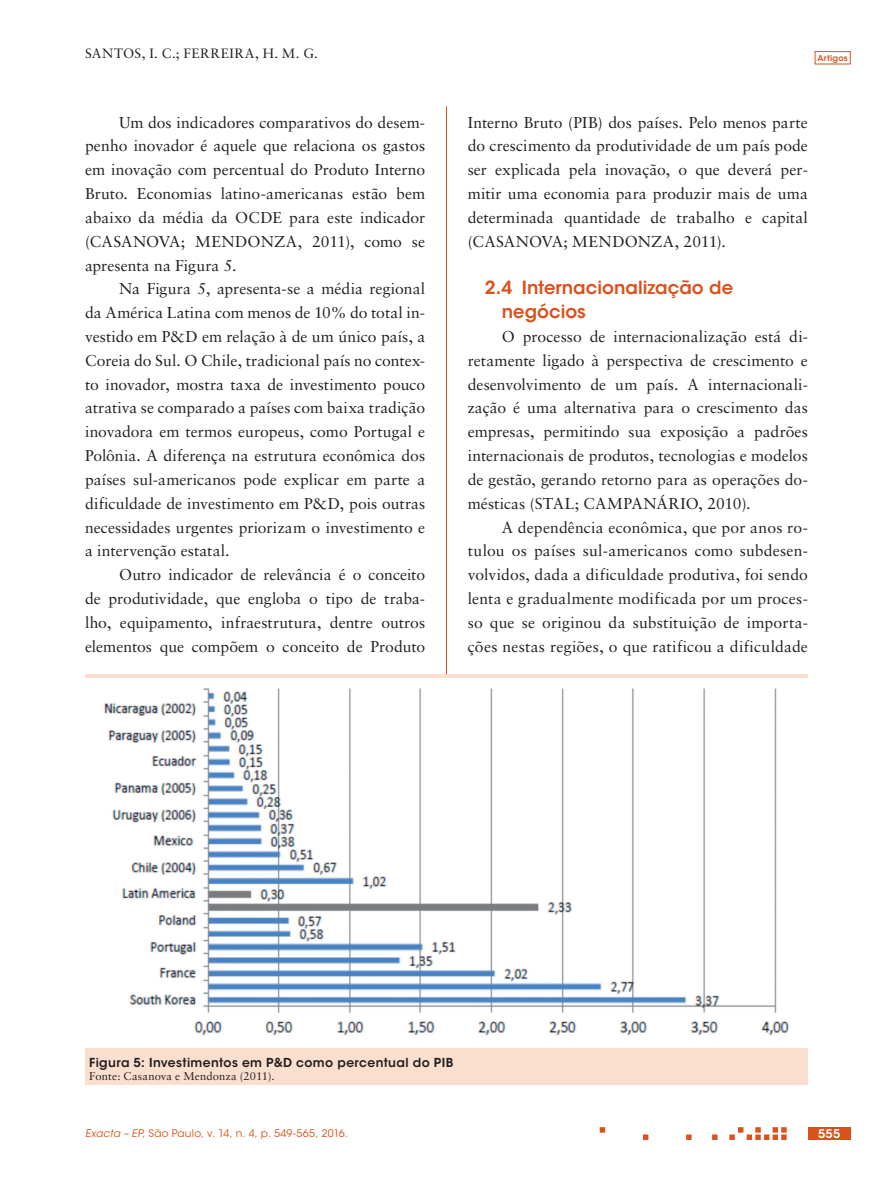
<style>
.page{position:relative;width:893px;height:1191px;background:#fff}
.page>*{position:absolute;margin:0;border:0;box-sizing:border-box;transform-origin:0 0}
.ex_Subtitulo_2{font:600 18px/23.9px "ITC Avant Garde Std";color:#da511d}
.ex_Normal{font:15.75px/23.9px "Sabon LT Std";letter-spacing:.005em;color:#231f20;text-align:justify}
.t1{font:13.5px "Sabon LT Std";letter-spacing:.04em;color:#231f20}
.ex_Tabela_-_titulo{font:600 12.3px "ITC Avant Garde Std";letter-spacing:.03em;color:#231f20}
.t2{font:600 12px "ITC Avant Garde Std";color:#fff}
.ex_Tabela_-_nota{font:11.25px "Sabon LT Std";letter-spacing:.01em;color:#231f20}
.t3{font:10.5px "ITC Avant Garde Std";letter-spacing:.02em;color:#da511d}
.t4{font:600 8.25px "ITC Avant Garde Std";letter-spacing:.025em;color:#da511d}
.s1{font-style:italic}
</style>
<div class="page">
<hr style="left:446px;top:106px;width:1px;height:978px;background:#da511d">
<svg style="left:600px;top:1127px;width:187px;height:13px"></svg>
<div style="left:815px;top:51px;width:35px;height:13px;border:1px solid #da511d"></div>
<div style="left:808px;top:1127px;width:42px;height:13px;background:#da511d"></div>
<div style="left:85px;top:674px;width:723px;height:410px;background:#fadfce"></div>
<div style="left:85px;top:678px;width:723px;height:369px;background:#fff"></div>
<img style="left:104px;top:688px;width:686px;height:348px">
<p class="t1" style="left:85px;top:45px;width:234px">SANTOS, I. C.; FERREIRA, H. M. G.</p>
<p class="ex_Normal" style="left:85px;top:110px;width:342px;text-indent:34px">Um dos indicadores comparativos do desem&shy;penho inovador é aquele que relaciona os gastos em inovação com percentual do Produto Interno Bruto. Economias latino-americanas estão bem abaixo da média da OCDE para este indicador (CASANOVA; MENDONZA, 2011), como se apresenta na Figura 5.</p>
<p class="ex_Normal" style="left:85px;top:277px;width:342px;text-indent:34px">Na Figura 5, apresenta-se a média regional da América Latina com menos de 10% do total in&shy;vestido em P&amp;D em relação à de um único país, a Coreia do Sul. O Chile, tradicional país no contex&shy;to inovador, mostra taxa de investimento pouco atrativa se comparado a países com baixa tradição inovadora em termos europeus, como Portugal e Polônia. A diferença na estrutura econômica dos países sul-americanos pode explicar em parte a dificuldade de investimento em P&amp;D, pois outras necessidades urgentes priorizam o investimento e a intervenção estatal.</p>
<p class="ex_Normal" style="left:85px;top:562px;width:342px;text-indent:34px">Outro indicador de relevância é o conceito de produtividade, que engloba o tipo de traba&shy;lho, equipamento, infraestrutura, dentre outros elementos que compõem o conceito de Produto</p>
<p class="t4" style="left:817px;top:53px;width:32px">Artigos</p>
<p class="ex_Normal" style="left:468px;top:110px;width:342px">Interno Bruto (PIB) dos países. Pelo menos parte do crescimento da produtividade de um país pode ser explicada pela inovação, o que deverá per&shy;mitir uma economia para produzir mais de uma determinada quantidade de trabalho e capital (CASANOVA; MENDONZA, 2011).</p>
<p class="ex_Subtitulo_2" style="left:502px;top:276px;width:233px;text-indent:-17px">2.4 Internacionalização de negócios</p>
<p class="ex_Normal" style="left:468px;top:324px;width:342px;text-indent:34px">O processo de internacionalização está di&shy;retamente ligado à perspectiva de crescimento e desenvolvimento de um país. A internacionali&shy;zação é uma alternativa para o crescimento das empresas, permitindo sua exposição a padrões internacionais de produtos, tecnologias e modelos de gestão, gerando retorno para as operações do&shy;mésticas (STAL; CAMPANÁRIO, 2010).</p>
<p class="ex_Normal" style="left:468px;top:515px;width:342px;text-indent:34px">A dependência econômica, que por anos ro&shy;tulou os países sul-americanos como subdesen&shy;volvidos, dada a dificuldade produtiva, foi sendo lenta e gradualmente modificada por um proces&shy;so que se originou da substituição de importa&shy;ções nestas regiões, o que ratificou a dificuldade</p>
<p class="ex_Tabela_-_titulo" style="left:89px;top:1054px;width:365px">Figura 5: Investimentos em P&amp;D como percentual do PIB</p>
<p class="ex_Tabela_-_nota" style="left:89px;top:1069px;width:187px">Fonte: Casanova e Mendonza (2011).</p>
<p class="t3" style="left:85px;top:1127px;width:264px"><span class="s1">Exacta – EP</span>, São Paulo, v. 14, n. 4, p. 549-565, 2016.</p>
<p class="t2" style="left:818px;top:1126px;width:24px">555</p>
</div>
